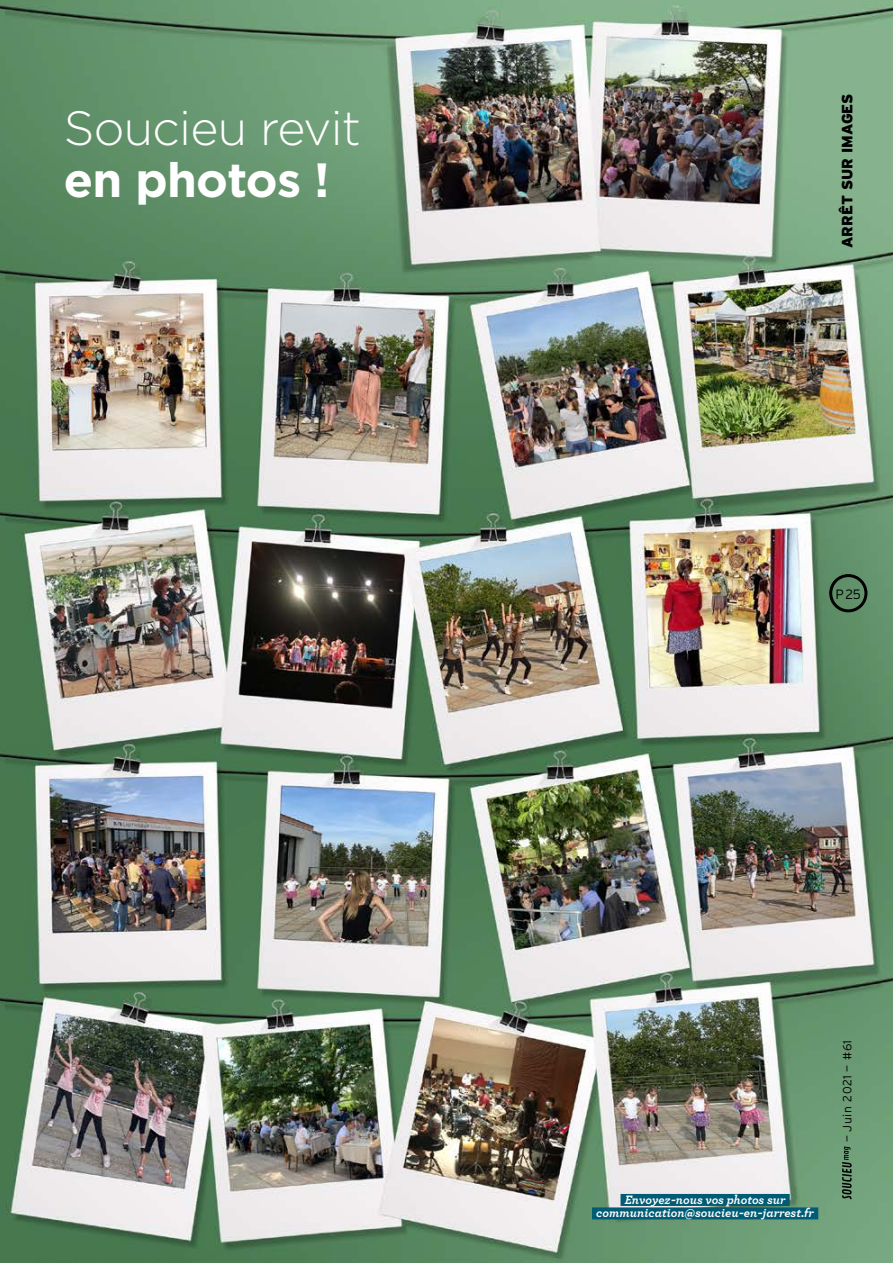
<style>
.page{position:relative;width:893px;height:1263px;background:#fff}
.page>*{position:absolute;margin:0;border:0;box-sizing:border-box;transform-origin:0 0}
.t1{font:300 48px "Gotham";letter-spacing:-.015em;color:#fff}
.t2{font:700 48px "Gotham";letter-spacing:-.015em;color:#fff}
.t3{font:900 15px "Interstate";color:#000}
.t4{font:300 13.5px "Interstate";color:#000}
.t5{font:italic 700 12.75px/13.5px "Archer";color:#fff;text-align:center}
.t6{font:300 12px "Interstate";letter-spacing:.06em;color:#000}
</style>
<div class="page">
<img style="left:0;top:0;width:893px;height:1263px">
<div style="left:620px;top:1194px;width:170px;height:12px;background:#005b75"></div>
<div style="left:592px;top:1207px;width:226px;height:12px;background:#005b75"></div>
<svg style="left:842px;top:1146px;width:10px;height:53px"></svg>
<div style="left:829px;top:574px;width:38px;height:38px;border:3px solid #000;border-radius:50%"></div>
<h1 class="t1" style="left:64px;top:102px;width:299px">Soucieu revit</h1>
<h1 class="t2" style="left:64px;top:152px;width:267px">en photos !</h1>
<p class="t3" style="left:839px;top:248px;width:156px;rotate:-90deg">ARRÊT SUR IMAGES</p>
<p class="t4" style="left:835px;top:586px;width:27px">P25</p>
<p class="t5" style="left:596px;top:1192px;width:219px">Envoyez-nous vos photos sur communication@soucieu-en-jarrest.fr</p>
<p class="t6" style="left:841px;top:1142px;width:103px;rotate:-90deg">— Juin 2021 — #61</p>
</div>
